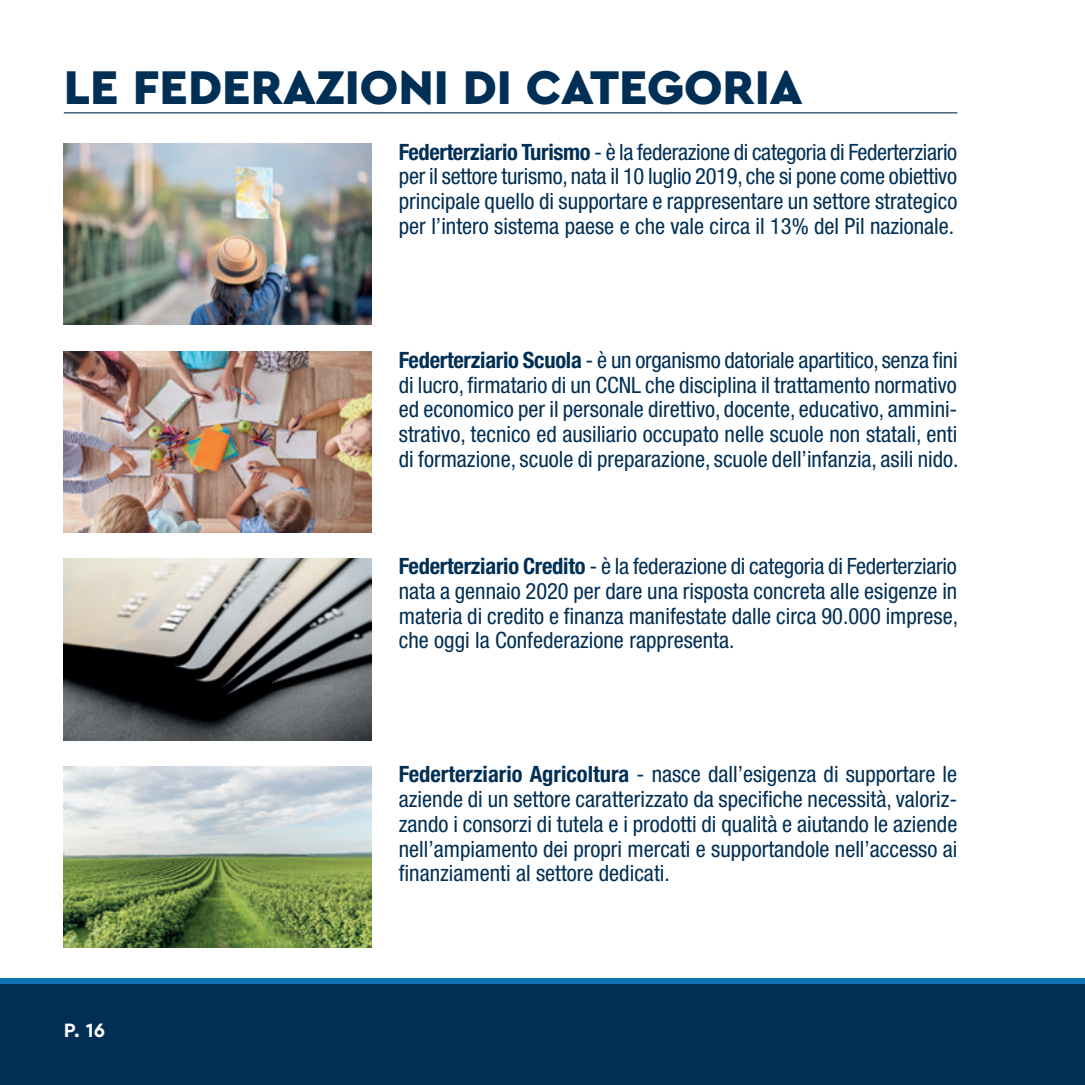
<style>
.page{position:relative;width:1085px;height:1085px;background:#fff}
.page>*{position:absolute;margin:0;border:0;box-sizing:border-box;transform-origin:0 0}
.Titolo_Blu{font:900 49.5px "Cera Pro";color:#002f55}
.Testo_Blu{font:condensed 22.5px/24.8px "Helvetica Neue LT Std";color:#002f55;text-align:justify}
.t1{font:700 20.25px "Cera Pro";color:#fff}
.s1{font-weight:700}
</style>
<div class="page">
<div style="left:0;top:977px;width:1084px;height:107px;background:#002f55"></div>
<div style="left:0;top:977px;width:1084px;height:5px;background:#0e71b2"></div>
<hr style="left:64px;top:112px;width:893px;height:1px;background:#002f55">
<img style="left:64px;top:144px;width:308px;height:181px">
<img style="left:64px;top:351px;width:308px;height:181px">
<img style="left:64px;top:558px;width:308px;height:182px">
<img style="left:64px;top:766px;width:308px;height:181px">
<p class="Titolo_Blu" style="left:64px;top:54px;width:740px">LE FEDERAZIONI DI CATEGORIA</p>
<p class="Testo_Blu" style="left:399px;top:139px;width:560px"><span class="s1">Federterziario Turismo</span> - è la federazione di categoria di Federterziario per il settore turismo, nata il 10 luglio 2019, che si pone come obiettivo principale quello di supportare e rappresentare un settore strategico per l’intero sistema paese e che vale circa il 13% del Pil nazionale.</p>
<p class="Testo_Blu" style="left:399px;top:347px;width:561px"><span class="s1">Federterziario Scuola</span> - è un organismo datoriale apartitico, senza fini di lucro, firmatario di un CCNL che disciplina il trattamento normativo ed economico per il personale direttivo, docente, educativo, ammini&shy;strativo, tecnico ed ausiliario occupato nelle scuole non statali, enti di formazione, scuole di preparazione, scuole dell’infanzia, asili nido.</p>
<p class="Testo_Blu" style="left:399px;top:553px;width:560px"><span class="s1">Federterziario Credito</span> - è la federazione di categoria di Federterziario nata a gennaio 2020 per dare una risposta concreta alle esigenze in materia di credito e finanza manifestate dalle circa 90.000 imprese, che oggi la Confederazione rappresenta.</p>
<p class="t1" style="left:64px;top:1016px;width:43px">P. 16</p>
<p class="Testo_Blu" style="left:399px;top:761px;width:560px"><span class="s1">Federterziario Agricoltura</span> - nasce dall’esigenza di supportare le aziende di un settore caratterizzato da specifiche necessità, valoriz&shy;zando i consorzi di tutela e i prodotti di qualità e aiutando le aziende nell’ampiamento dei propri mercati e supportandole nell’accesso ai finanziamenti al settore dedicati.</p>
</div>
